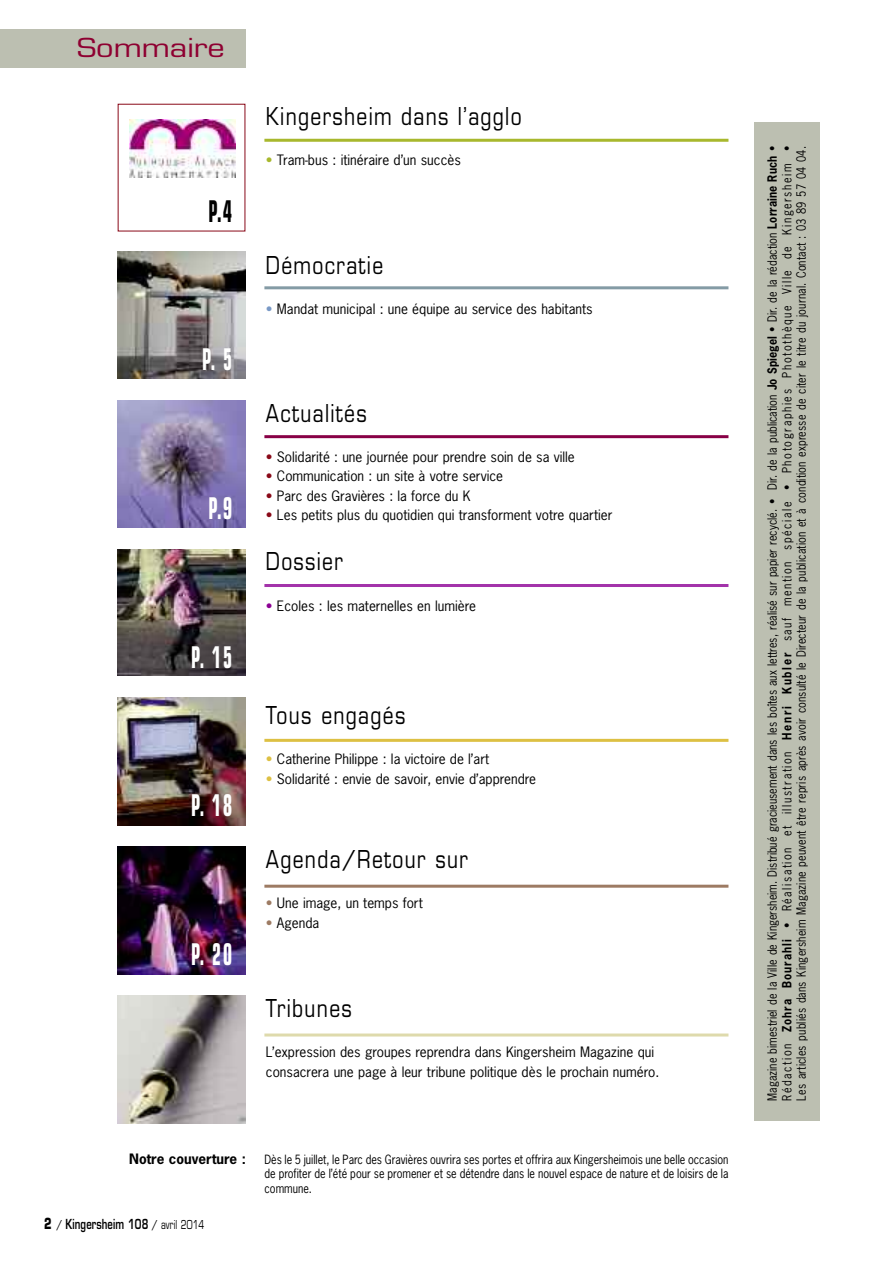
<style>
.page{position:relative;width:893px;height:1263px;background:#fff}
.page>*{position:absolute;margin:0;border:0;box-sizing:border-box;transform-origin:0 0}
.t1{font:700 condensed 30px "Eurostile";color:#fff;scale:.6 1}
.t2{font:700 condensed 30px "Eurostile";color:#000;scale:.6 1}
.t3{font:25.5px "Eurostile";color:#8e0031;scale:1.2 1}
.t4{font:24px "Eurostile";letter-spacing:.07em;color:#000;scale:.8 1}
.t5{font:13.5px/19.5px "News Gothic";color:#000}
.t6{font:600 13.5px "Eurostile";letter-spacing:.015em;color:#000;scale:.7 1}
.t7{font:700 13.5px "News Gothic";color:#000}
.t8{font:12px/14.4px "News Gothic";color:#000;text-align:justify;scale:.9 1}
.s1{color:#a8b82d}
.s2{color:#7999c6}
.s3{color:#890918}
.s4{color:#8c0094}
.s5{color:#ddc043}
.s6{color:#9d7b63}
.s7{font-weight:700;font-size:15px}
.s8{font-weight:400;font-size:12px}
.s9{font-weight:700}
</style>
<div class="page">
<div style="left:754px;top:122px;width:65px;height:998px;background:#bcbfb1"></div>
<hr style="left:264px;top:286px;width:464px;height:3px;background:#849ba5">
<hr style="left:264px;top:435px;width:464px;height:3px;background:#880046">
<hr style="left:264px;top:584px;width:464px;height:3px;background:#a333aa">
<hr style="left:264px;top:739px;width:464px;height:3px;background:#ddc043">
<hr style="left:264px;top:885px;width:464px;height:3px;background:#9d7b63">
<img style="left:118px;top:251px;width:127px;height:128px">
<img style="left:118px;top:400px;width:127px;height:128px">
<img style="left:118px;top:549px;width:127px;height:127px">
<img style="left:118px;top:698px;width:127px;height:127px">
<img style="left:118px;top:847px;width:127px;height:127px">
<hr style="left:264px;top:1033px;width:464px;height:3px;background:#dedaac">
<img style="left:118px;top:995px;width:127px;height:128px">
<div style="left:0;top:30px;width:245px;height:38px;background:#bcbfb1"></div>
<hr style="left:264px;top:139px;width:464px;height:3px;background:#a8b82d">
<img style="left:129px;top:119px;width:106px;height:59px">
<h2 class="t3" style="left:77px;top:38px;width:125px">Sommaire</h2>
<h1 class="t2" style="left:208px;top:201px;width:41px">P.4</h1>
<h1 class="t1" style="left:202px;top:348px;width:52px">P. 5</h1>
<h1 class="t1" style="left:209px;top:497px;width:41px">P.9</h1>
<h1 class="t1" style="left:191px;top:646px;width:70px">P. 15</h1>
<h1 class="t1" style="left:191px;top:795px;width:70px">P. 18</h1>
<h1 class="t1" style="left:191px;top:943px;width:70px">P. 20</h1>
<h3 class="t4" style="left:266px;top:107px;width:321px">Kingersheim dans l’agglo</h3>
<p class="t5" style="left:266px;top:151px;width:197px"><span class="s1">•</span> Tram-bus : itinéraire d’un succès</p>
<h3 class="t4" style="left:266px;top:256px;width:148px">Démocratie</h3>
<p class="t5" style="left:266px;top:300px;width:328px"><span class="s2">•</span> Mandat municipal : une équipe au service des habitants</p>
<h3 class="t4" style="left:266px;top:404px;width:128px">Actualités</h3>
<p class="t5" style="left:266px;top:447px;width:310px"><span class="s3">•</span> Solidarité : une journée pour prendre soin de sa ville</p>
<p class="t5" style="left:266px;top:467px;width:239px"><span class="s3">•</span> Communication : un site à votre service</p>
<p class="t5" style="left:266px;top:486px;width:206px"><span class="s3">•</span> Parc des Gravières : la force du K</p>
<p class="t5" style="left:266px;top:506px;width:348px"><span class="s3">•</span> Les petits plus du quotidien qui transforment votre quartier</p>
<h3 class="t4" style="left:266px;top:552px;width:98px">Dossier</h3>
<p class="t5" style="left:266px;top:596px;width:212px"><span class="s4">•</span> Ecoles : les maternelles en lumière</p>
<h3 class="t4" style="left:266px;top:706px;width:176px">Tous engagés</h3>
<p class="t5" style="left:266px;top:750px;width:225px"><span class="s5">•</span> Catherine Philippe : la victoire de l’art</p>
<p class="t5" style="left:266px;top:769px;width:272px"><span class="s5">•</span> Solidarité : envie de savoir, envie d’apprendre</p>
<h3 class="t4" style="left:266px;top:850px;width:254px">Agenda/Retour sur</h3>
<p class="t5" style="left:266px;top:894px;width:159px"><span class="s6">•</span> Une image, un temps fort</p>
<p class="t5" style="left:266px;top:913px;width:55px"><span class="s6">•</span> Agenda</p>
<h3 class="t4" style="left:266px;top:999px;width:109px">Tribunes</h3>
<p class="t5" style="left:266px;top:1043px;width:395px">L’expression des groupes reprendra dans Kingersheim Magazine qui consacrera une page à leur tribune politique dès le prochain numéro.</p>
<p class="t7" style="left:129px;top:1151px;width:118px">Notre couverture :</p>
<p class="t6" style="left:44px;top:1219px;width:231px"><span class="s7">2</span> <span class="s8">/</span> Kingersheim 108 <span class="s8">/ avril 2014</span></p>
<p class="t8" style="left:264px;top:1152px;width:517px">Dès le 5 juillet, le Parc des Gravières ouvrira ses portes et offrira aux Kingersheimois une belle occasion de profiter de l’été pour se promener et se détendre dans le nouvel espace de nature et de loisirs de la commune.</p>
<p class="t8" style="left:766px;top:1101px;width:1062px;rotate:-90deg">Magazine bimestriel de la Ville de Kingersheim. Distribué gracieusement dans les boîtes aux lettres, réalisé sur papier recyclé. • Dir. de la publication <span class="s9">Jo Spiegel</span> • Dir. de la rédaction <span class="s9">Lorraine Ruch</span> • Rédaction <span class="s9">Zohra Bourahli</span> • Réalisation et illustration <span class="s9">Henri Kubler</span> sauf mention spéciale • Photographies Photothèque Ville de Kingersheim • Les articles publiés dans Kingersheim Magazine peuvent être repris après avoir consulté le Directeur de la publication et à condition expresse de citer le titre du journal. Contact : 03 89 57 04 04.</p>
</div>
